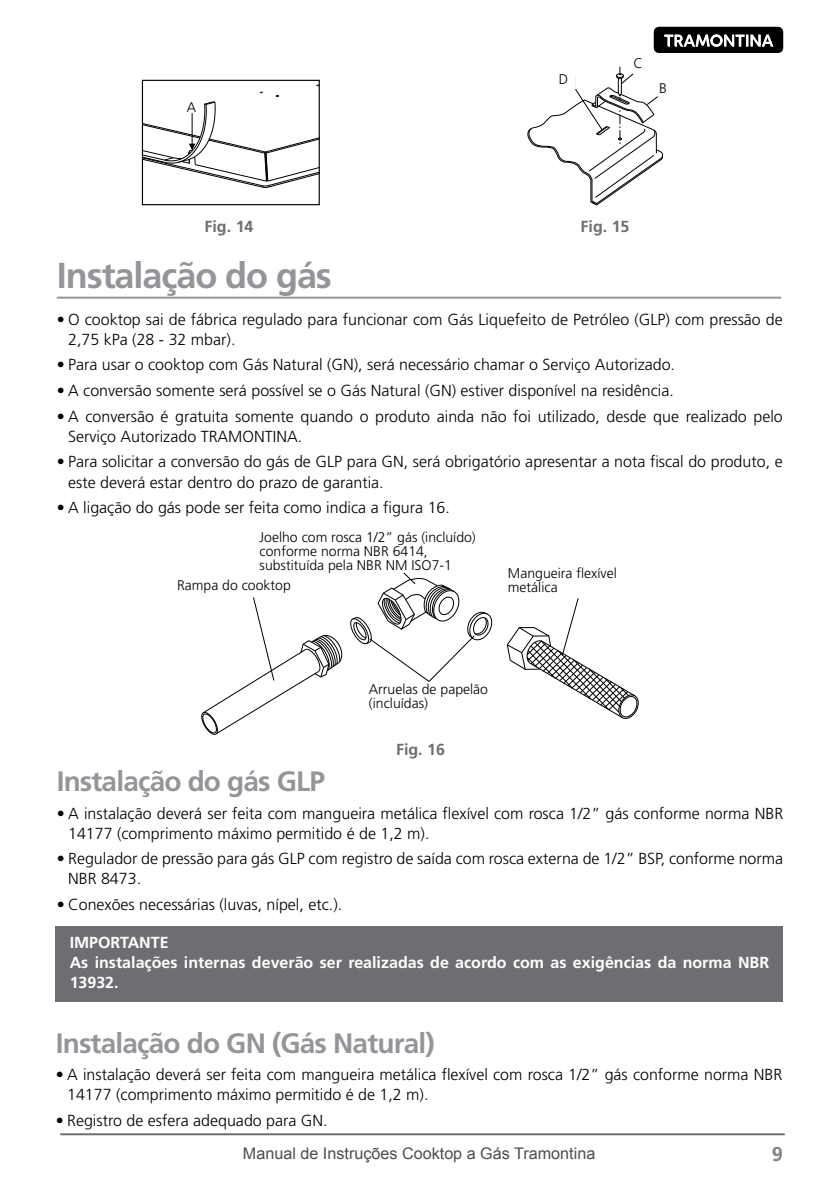
<style>
.page{position:relative;width:840px;height:1191px;background:#fff}
.page>*{position:absolute;margin:0;border:0;box-sizing:border-box;transform-origin:0 0}
.t1{font:700 36px "Frutiger";letter-spacing:-.03em;color:#939598}
.t2{font:700 28px "Frutiger";letter-spacing:-.03em;color:#939598}
.t3{font:700 20px "Frutiger";color:#818386}
.t4{font:17px "Myriad Pro";color:#000}
.t5{font:300 16px/20px "Frutiger";color:#000}
.t6{font:700 16px/20px "Frutiger";color:#fff}
.t7{font:16px "Arial";color:#4d4d4f}
.t8{font:700 16px "Frutiger";color:#6d6e71}
.t9{font:300 14px/14px "Frutiger";color:#000}
</style>
<div class="page">
<svg style="left:653px;top:27px;width:129px;height:26px;background:#363636"></svg>
<hr style="left:60px;top:1133px;width:724px;height:2px;background:#6d6e71">
<hr style="left:57px;top:297px;width:723px;height:2px;background:#939598">
<svg style="left:527px;top:67px;width:137px;height:138px"></svg>
<div style="left:558px;top:74px;width:16px;height:16px;background:#fff"></div>
<div style="left:633px;top:57px;width:16px;height:17px;background:#fff"></div>
<div style="left:658px;top:83px;width:17px;height:16px;background:#fff"></div>
<svg style="left:142px;top:80px;width:177px;height:108px"></svg>
<hr style="left:192px;top:113px;width:1px;height:36px;background:#000">
<svg style="left:506px;top:598px;width:133px;height:121px"></svg>
<svg style="left:201px;top:573px;width:292px;height:162px"></svg>
<div style="left:177px;top:566px;width:117px;height:28px;background:#fff"></div>
<div style="left:369px;top:683px;width:121px;height:30px;background:#fff"></div>
<div style="left:56px;top:926px;width:726px;height:76px;background:#6d6e71"></div>
<p class="t9" style="left:187px;top:100px;width:11px">A</p>
<p class="t9" style="left:558px;top:73px;width:11px">D</p>
<p class="t4" style="left:564px;top:71px;width:13px">H</p>
<p class="t9" style="left:633px;top:56px;width:11px">C</p>
<p class="t4" style="left:634px;top:56px;width:10px">F</p>
<p class="t9" style="left:658px;top:82px;width:9px">B</p>
<p class="t4" style="left:658px;top:79px;width:10px">S</p>
<p class="t8" style="left:204px;top:217px;width:50px">Fig. 14</p>
<p class="t8" style="left:580px;top:217px;width:50px">Fig. 15</p>
<h1 class="t1" style="left:57px;top:254px;width:276px">Instalação do gás</h1>
<p class="t5" style="left:68px;top:309px;width:715px;text-indent:-11px">• O cooktop sai de fábrica regulado para funcionar com Gás Liquefeito de Petróleo (GLP) com pressão de<br>2,75 kPa (28 - 32 mbar).</p>
<p class="t5" style="left:57px;top:355px;width:619px">• Para usar o cooktop com Gás Natural (GN), será necessário chamar o Serviço Autorizado.</p>
<p class="t5" style="left:57px;top:381px;width:618px">• A conversão somente será possível se o Gás Natural (GN) estiver disponível na residência.</p>
<p class="t5" style="left:68px;top:406px;width:715px;text-indent:-11px">• A conversão é gratuita somente quando o produto ainda não foi utilizado, desde que realizado pelo<br>Serviço Autorizado TRAMONTINA.</p>
<p class="t5" style="left:68px;top:452px;width:715px;text-indent:-11px">• Para solicitar a conversão do gás de GLP para GN, será obrigatório apresentar a nota fiscal do produto, e este deverá estar dentro do prazo de garantia.</p>
<p class="t5" style="left:57px;top:498px;width:394px">• A ligação do gás pode ser feita como indica a figura 16.</p>
<p class="t9" style="left:259px;top:530px;width:218px">Joelho com rosca 1/2” gás (incluído) conforme norma NBR 6414, substituída pela NBR NM ISO7-1</p>
<p class="t9" style="left:177px;top:578px;width:115px">Rampa do cooktop</p>
<p class="t9" style="left:507px;top:566px;width:110px">Mangueira flexível metálica</p>
<h2 class="t2" style="left:57px;top:765px;width:269px">Instalação do gás GLP</h2>
<p class="t9" style="left:369px;top:682px;width:121px">Arruelas de papelão (incluídas)</p>
<p class="t8" style="left:396px;top:740px;width:50px">Fig. 16</p>
<p class="t5" style="left:68px;top:803px;width:716px;text-indent:-11px">• A instalação deverá ser feita com mangueira metálica flexível com rosca 1/2” gás conforme norma NBR<br>14177 (comprimento máximo permitido é de 1,2 m).</p>
<p class="t5" style="left:68px;top:849px;width:716px;text-indent:-11px">• Regulador de pressão para gás GLP com registro de saída com rosca externa de 1/2” BSP, conforme norma<br>NBR 8473.</p>
<p class="t5" style="left:57px;top:894px;width:287px">• Conexões necessárias (luvas, nípel, etc.).</p>
<p class="t6" style="left:70px;top:933px;width:700px">IMPORTANTE<br>As instalações internas deverão ser realizadas de acordo com as exigências da norma NBR<br>13932.</p>
<h2 class="t2" style="left:56px;top:1027px;width:380px">Instalação do GN (Gás Natural)</h2>
<p class="t5" style="left:67px;top:1064px;width:716px;text-indent:-11px">• A instalação deverá ser feita com mangueira metálica flexível com rosca 1/2” gás conforme norma NBR<br>14177 (comprimento máximo permitido é de 1,2 m).</p>
<p class="t5" style="left:56px;top:1110px;width:273px">• Registro de esfera adequado para GN.</p>
<p class="t7" style="left:243px;top:1143px;width:354px">Manual de Instruções Cooktop a Gás Tramontina</p>
<p class="t3" style="left:771px;top:1142px;width:13px">9</p>
</div>
